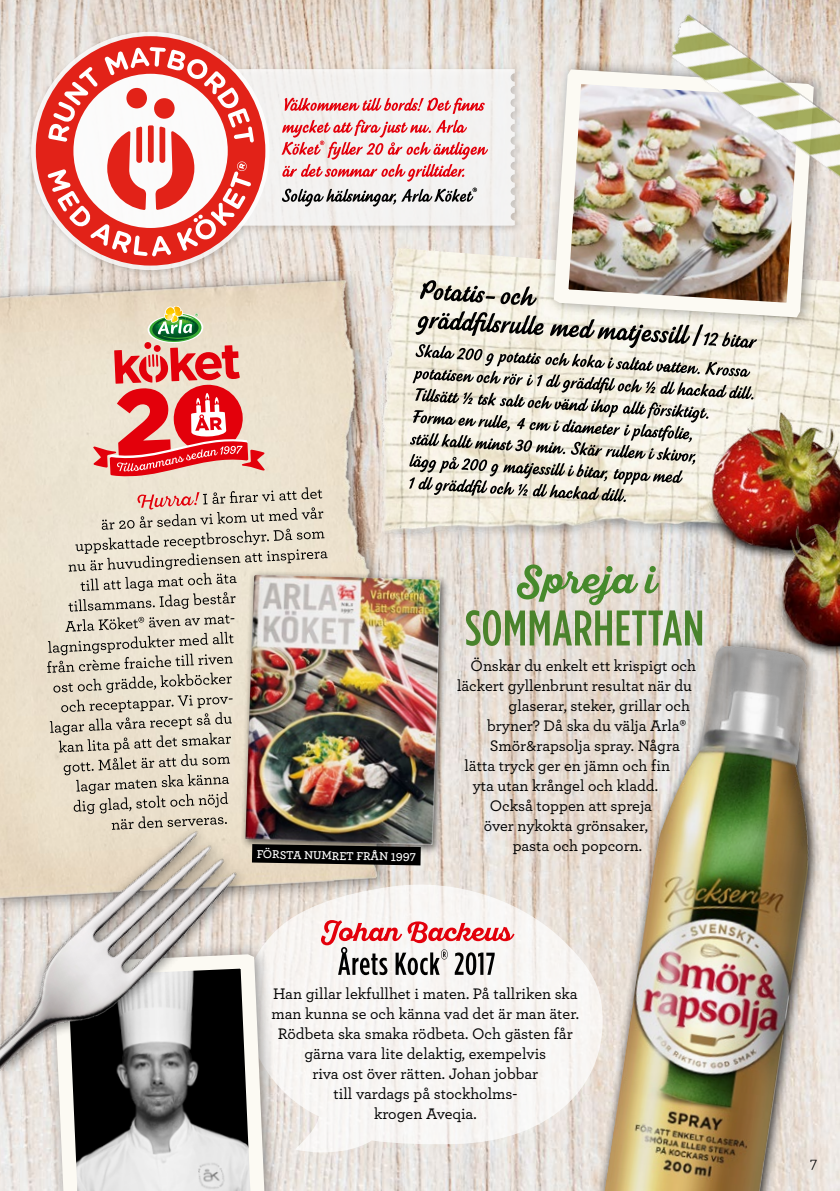
<style>
.page{position:relative;width:840px;height:1191px;background:#fff}
.page>*{position:absolute;margin:0;border:0;box-sizing:border-box;transform-origin:0 0}
.t1{font:16.4px "Archer";color:#000}
.t2{font:500 16px/20px "Archer";color:#000;text-align:center}
.t3{font:600 12px "Archer";color:#fff}
</style>
<div class="page">
<img style="left:0;top:0;width:839px;height:1191px">
<div style="left:27px;top:27px;width:495px;height:251px;background:#000;opacity:.2"></div>
<div style="left:265px;top:69px;width:249px;height:157px;background:#f3f2f1"></div>
<svg style="left:281px;top:120px;width:206px;height:86px"></svg>
<svg style="left:284px;top:98px;width:200px;height:16px"></svg>
<img style="left:356px;top:247px;width:483px;height:331px">
<div style="left:545px;top:58px;width:283px;height:271px;background:#000;opacity:.4"></div>
<img style="left:568px;top:85px;width:230px;height:217px">
<div style="left:553px;top:70px;width:260px;height:247px;border:14px solid #fcfaf3;border-radius:14px"></div>
<img style="left:0;top:268px;width:402px;height:609px">
<svg style="left:272px;top:487px;width:55px;height:83px;background:#cfc7b6"></svg>
<svg style="left:465px;top:564px;width:236px;height:82px;background:#b3c09f"></svg>
<img style="left:634px;top:0;width:205px;height:183px">
<svg style="left:93px;top:305px;width:172px;height:15px;background:#e4d8b6"></svg>
<svg style="left:280px;top:877px;width:310px;height:277px;fill:#f7f5f2"></svg>
<svg style="left:321px;top:920px;width:193px;height:55px"></svg>
<svg style="left:409px;top:280px;width:347px;height:222px;background:#c1bdb2"></svg>
<svg style="left:36px;top:36px;width:229px;height:229px;background:#e6a8a1"></svg>
<svg style="left:47px;top:47px;width:207px;height:209px"></svg>
<div style="left:590px;top:637px;width:230px;height:554px;background:#000;opacity:.85"></div>
<img style="left:604px;top:646px;width:207px;height:545px">
<img style="left:685px;top:395px;width:154px;height:179px">
<img style="left:750px;top:491px;width:89px;height:180px">
<div style="left:240px;top:570px;width:210px;height:285px;background:#000;opacity:.6"></div>
<img style="left:272px;top:575px;width:168px;height:270px">
<svg style="left:280px;top:844px;width:140px;height:21px;background:#151412"></svg>
<svg style="left:47px;top:320px;width:225px;height:871px;background:#d8bbad"></svg>
<img style="left:1px;top:755px;width:279px;height:429px">
<img style="left:0;top:595px;width:1px;height:596px">
<p class="t3" style="left:257px;top:845px;width:161px;rotate:1deg">FÖRSTA NUMRET FRÅN 1997</p>
<p class="t2" style="left:470px;top:655px;width:227px">Önskar du enkelt ett krispigt och</p>
<p class="t2" style="left:457px;top:675px;width:236px">läckert gyllenbrunt resultat när du</p>
<p class="t2" style="left:508px;top:695px;width:183px">glaserar, steker, grillar och</p>
<p class="t2" style="left:487px;top:715px;width:200px">bryner? Då ska du välja Arla®</p>
<p class="t2" style="left:489px;top:735px;width:191px">Smör&amp;rapsolja spray. Några</p>
<p class="t2" style="left:464px;top:755px;width:207px">lätta tryck ger en jämn och fin</p>
<p class="t2" style="left:472px;top:775px;width:187px">yta utan krångel och kladd.</p>
<p class="t2" style="left:489px;top:795px;width:164px">Också toppen att spreja</p>
<p class="t2" style="left:483px;top:815px;width:165px">över nykokta grönsaker,</p>
<p class="t2" style="left:512px;top:835px;width:131px">pasta och popcorn.</p>
<p class="t2" style="left:271px;top:983px;width:309px">Han gillar lekfullhet i maten. På tallriken ska man kunna se och känna vad det är man äter.<br>Rödbeta ska smaka rödbeta. Och gästen får gärna vara lite delaktig, exempelvis<br>riva ost över rätten. Johan jobbar<br>till vardags på stockholms-<br>krogen Aveqia.</p>
<p class="t1" style="left:809px;top:1151px;width:9px">7</p>
</div>
